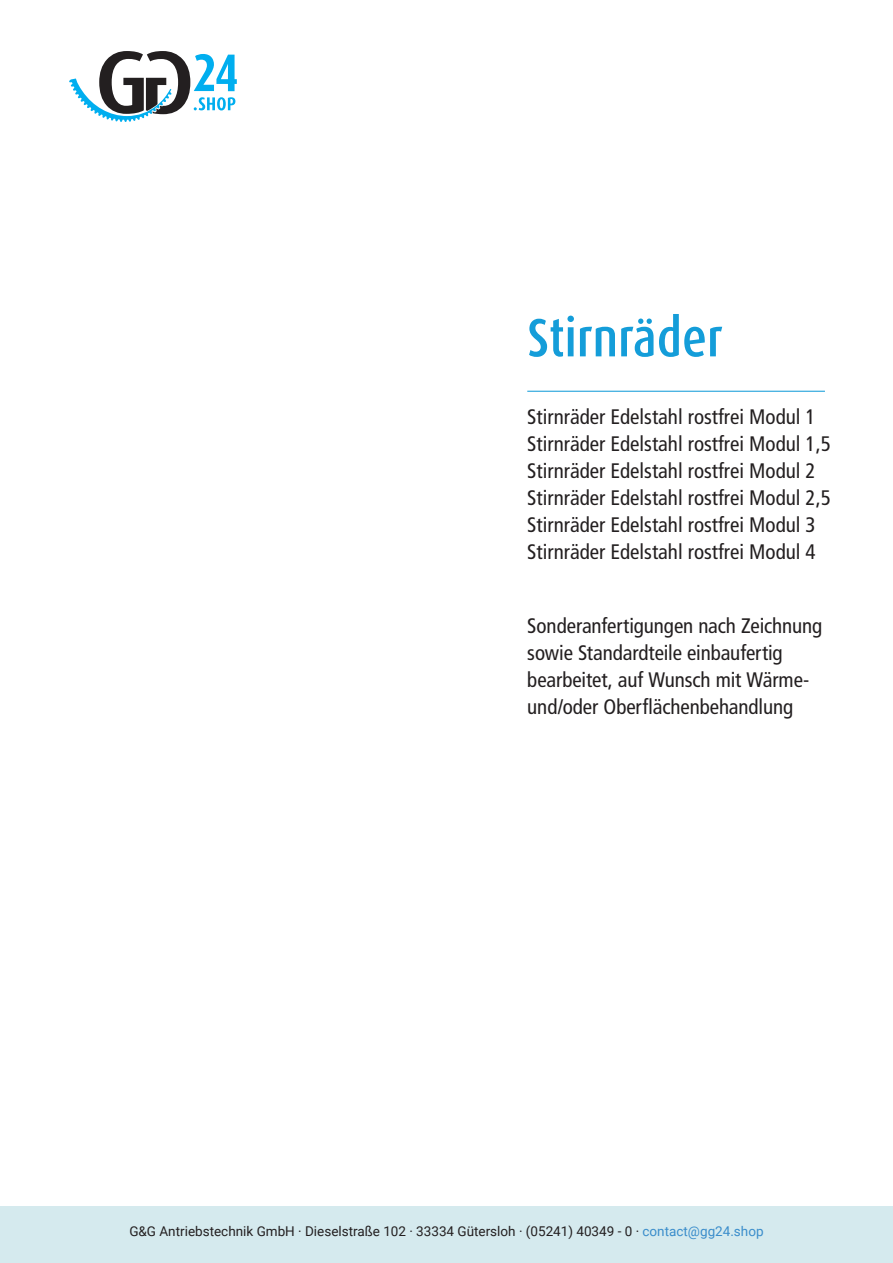
<style>
.page{position:relative;width:893px;height:1263px;background:#fff}
.page>*{position:absolute;margin:0;border:0;box-sizing:border-box;transform-origin:0 0}
.t1{font:500 54px "Dax Condensed";color:#149dd9}
.t2{font:condensed 21px/27px "Frutiger";color:#231f20}
.t3{font:condensed 21px/27px "Frutiger LT Std";letter-spacing:-.005em;color:#231f20}
.t4{font:13.5px "Roboto";color:#231f20}
.s1{color:#3a8dcb}
</style>
<div class="page">
<svg style="left:69px;top:51px;width:168px;height:71px"></svg>
<hr style="left:527px;top:391px;width:298px;height:1px;background:#149dd9">
<div style="left:0;top:1206px;width:893px;height:57px;background:#d5eaee"></div>
<h1 class="t1" style="left:527px;top:308px;width:197px">Stirnräder</h1>
<p class="t2" style="left:527px;top:403px;width:305px">Stirnräder Edelstahl rostfrei Modul 1<br>Stirnräder Edelstahl rostfrei Modul 1,5<br>Stirnräder Edelstahl rostfrei Modul 2<br>Stirnräder Edelstahl rostfrei Modul 2,5<br>Stirnräder Edelstahl rostfrei Modul 3<br>Stirnräder Edelstahl rostfrei Modul 4</p>
<p class="t3" style="left:527px;top:612px;width:296px">Sonderanfertigungen nach Zeichnung sowie Standardteile einbaufertig bearbeitet, auf Wunsch mit Wärme&shy;und/oder Oberflächenbehandlung</p>
<p class="t4" style="left:129px;top:1222px;width:636px">G&amp;G Antriebstechnik GmbH · Dieselstraße 102 · 33334 Gütersloh · (05241) 40349 - 0 · <span class="s1">contact@gg24.shop</span></p>
</div>
